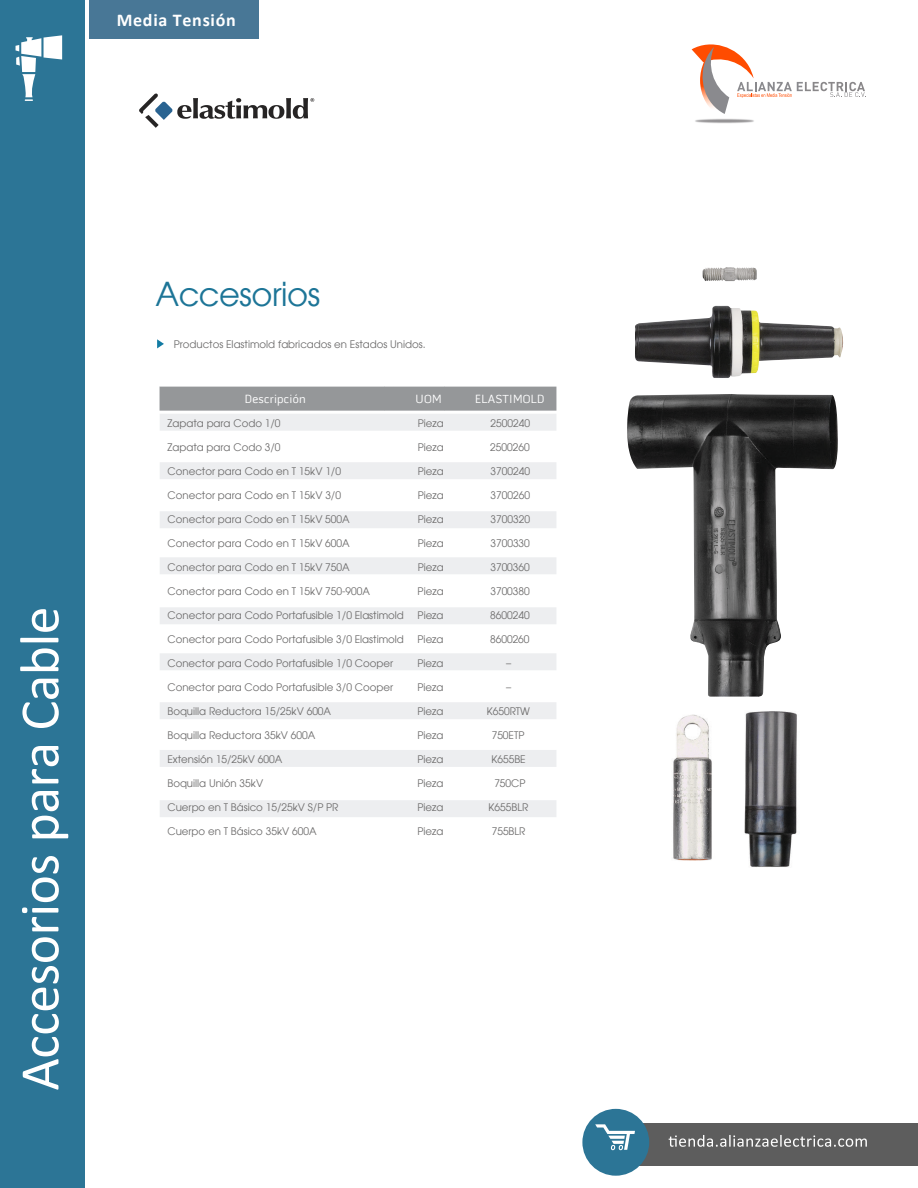
<style>
.page{position:relative;width:918px;height:1188px;background:#fff}
.page>*{position:absolute;margin:0;border:0;box-sizing:border-box;transform-origin:0 0}
.t1{font:33px "Atilla";letter-spacing:-.015em;color:#1d7597}
.t2{font:700 18px "Calibri";letter-spacing:.04em;color:#fff}
.t3{font:12px "Pill Gothic 600 mg";letter-spacing:.02em;color:#fff}
.t4{font:10.5px "Atilla";color:#6d6c6c}
</style>
<div class="page">
<div style="left:160px;top:462px;width:396px;height:17px;background:#edeef0"></div>
<div style="left:160px;top:511px;width:396px;height:17px;background:#edeef0"></div>
<div style="left:160px;top:557px;width:396px;height:17px;background:#edeef0"></div>
<div style="left:160px;top:607px;width:396px;height:17px;background:#edeef0"></div>
<div style="left:160px;top:653px;width:396px;height:17px;background:#edeef0"></div>
<div style="left:160px;top:702px;width:396px;height:17px;background:#edeef0"></div>
<div style="left:160px;top:750px;width:396px;height:17px;background:#edeef0"></div>
<div style="left:160px;top:800px;width:396px;height:17px;background:#edeef0"></div>
<svg style="left:160px;top:387px;width:396px;height:44px;background:#bfc0c2"></svg>
<img style="left:673px;top:711px;width:124px;height:156px">
<img style="left:702px;top:267px;width:55px;height:14px">
<img style="left:635px;top:306px;width:208px;height:72px">
<img style="left:627px;top:394px;width:211px;height:303px">
<svg style="left:157px;top:339px;width:7px;height:9px"></svg>
<svg style="left:139px;top:93px;width:175px;height:35px"></svg>
<div style="left:0;top:0;width:84px;height:1188px;background:#2c7596"></div>
<div style="left:89px;top:0;width:169px;height:38px;background:#487796"></div>
<div style="left:620px;top:1124px;width:298px;height:42px;background:#5d5d5d"></div>
<div style="left:582px;top:1109px;width:67px;height:67px;background:#2c7596;border-radius:50%"></div>
<svg style="left:595px;top:1124px;width:40px;height:26px"></svg>
<svg style="left:669px;top:1135px;width:198px;height:12px"></svg>
<svg style="left:23px;top:937px;width:36px;height:153px"></svg>
<svg style="left:22px;top:908px;width:37px;height:23px"></svg>
<svg style="left:32px;top:856px;width:27px;height:46px"></svg>
<svg style="left:32px;top:791px;width:36px;height:47px"></svg>
<svg style="left:32px;top:746px;width:27px;height:37px"></svg>
<svg style="left:22px;top:679px;width:37px;height:49px"></svg>
<svg style="left:20px;top:648px;width:39px;height:23px"></svg>
<svg style="left:20px;top:638px;width:39px;height:4px"></svg>
<svg style="left:32px;top:609px;width:27px;height:23px"></svg>
<svg style="left:16px;top:35px;width:46px;height:66px"></svg>
<svg style="left:692px;top:44px;width:174px;height:64px"></svg>
<img style="left:695px;top:108px;width:59px;height:16px">
<h2 class="t2" style="left:117px;top:8px;width:121px">Media Tensión</h2>
<h1 class="t1" style="left:155px;top:272px;width:166px">Accesorios</h1>
<p class="t4" style="left:174px;top:338px;width:253px">Productos Elastimold fabricados en Estados Unidos.</p>
<p class="t3" style="left:245px;top:392px;width:62px">Descripción</p>
<p class="t3" style="left:416px;top:392px;width:28px">UOM</p>
<p class="t3" style="left:475px;top:392px;width:71px">ELASTIMOLD</p>
<p class="t4" style="left:168px;top:416px;width:114px">Zapata para Codo 1/0</p>
<p class="t4" style="left:418px;top:416px;width:27px">Pieza</p>
<p class="t4" style="left:490px;top:416px;width:41px">2500240</p>
<p class="t4" style="left:168px;top:440px;width:114px">Zapata para Codo 3/0</p>
<p class="t4" style="left:418px;top:440px;width:27px">Pieza</p>
<p class="t4" style="left:490px;top:440px;width:41px">2500260</p>
<p class="t4" style="left:168px;top:464px;width:175px">Conector para Codo en T 15kV 1/0</p>
<p class="t4" style="left:418px;top:464px;width:27px">Pieza</p>
<p class="t4" style="left:491px;top:464px;width:41px">3700240</p>
<p class="t4" style="left:168px;top:488px;width:175px">Conector para Codo en T 15kV 3/0</p>
<p class="t4" style="left:418px;top:488px;width:27px">Pieza</p>
<p class="t4" style="left:490px;top:488px;width:41px">3700260</p>
<p class="t4" style="left:168px;top:512px;width:184px">Conector para Codo en T 15kV 500A</p>
<p class="t4" style="left:418px;top:512px;width:27px">Pieza</p>
<p class="t4" style="left:491px;top:512px;width:41px">3700320</p>
<p class="t4" style="left:168px;top:536px;width:184px">Conector para Codo en T 15kV 600A</p>
<p class="t4" style="left:418px;top:536px;width:27px">Pieza</p>
<p class="t4" style="left:490px;top:536px;width:41px">3700330</p>
<p class="t4" style="left:168px;top:560px;width:184px">Conector para Codo en T 15kV 750A</p>
<p class="t4" style="left:418px;top:560px;width:27px">Pieza</p>
<p class="t4" style="left:490px;top:560px;width:41px">3700360</p>
<p class="t4" style="left:168px;top:584px;width:204px">Conector para Codo en T 15kV 750-900A</p>
<p class="t4" style="left:418px;top:584px;width:27px">Pieza</p>
<p class="t4" style="left:490px;top:584px;width:41px">3700380</p>
<p class="t4" style="left:168px;top:608px;width:238px">Conector para Codo Portafusible 1/0 Elastimold</p>
<p class="t4" style="left:418px;top:608px;width:27px">Pieza</p>
<p class="t4" style="left:490px;top:608px;width:41px">8600240</p>
<p class="t4" style="left:168px;top:632px;width:238px">Conector para Codo Portafusible 3/0 Elastimold</p>
<p class="t4" style="left:418px;top:632px;width:27px">Pieza</p>
<p class="t4" style="left:490px;top:632px;width:41px">8600260</p>
<p class="t4" style="left:168px;top:656px;width:227px">Conector para Codo Portafusible 1/0 Cooper</p>
<p class="t4" style="left:418px;top:656px;width:27px">Pieza</p>
<p class="t4" style="left:506px;top:656px;width:7px">–</p>
<p class="t4" style="left:168px;top:680px;width:227px">Conector para Codo Portafusible 3/0 Cooper</p>
<p class="t4" style="left:418px;top:680px;width:27px">Pieza</p>
<p class="t4" style="left:506px;top:680px;width:7px">–</p>
<p class="t4" style="left:168px;top:704px;width:165px">Boquilla Reductora 15/25kV 600A</p>
<p class="t4" style="left:418px;top:704px;width:27px">Pieza</p>
<p class="t4" style="left:487px;top:704px;width:45px">K650RTW</p>
<p class="t4" style="left:168px;top:728px;width:149px">Boquilla Reductora 35kV 600A</p>
<p class="t4" style="left:418px;top:728px;width:27px">Pieza</p>
<p class="t4" style="left:492px;top:728px;width:34px">750ETP</p>
<p class="t4" style="left:168px;top:752px;width:116px">Extensión 15/25kV 600A</p>
<p class="t4" style="left:418px;top:752px;width:27px">Pieza</p>
<p class="t4" style="left:491px;top:752px;width:36px">K655BE</p>
<p class="t4" style="left:168px;top:776px;width:97px">Boquilla Unión 35kV</p>
<p class="t4" style="left:418px;top:776px;width:27px">Pieza</p>
<p class="t4" style="left:494px;top:776px;width:33px">750CP</p>
<p class="t4" style="left:168px;top:800px;width:173px">Cuerpo en T Básico 15/25kV S/P PR</p>
<p class="t4" style="left:418px;top:800px;width:27px">Pieza</p>
<p class="t4" style="left:489px;top:800px;width:41px">K655BLR</p>
<p class="t4" style="left:167px;top:824px;width:151px">Cuerpo en T Básico 35kV 600A</p>
<p class="t4" style="left:418px;top:824px;width:27px">Pieza</p>
<p class="t4" style="left:492px;top:824px;width:35px">755BLR</p>
</div>
